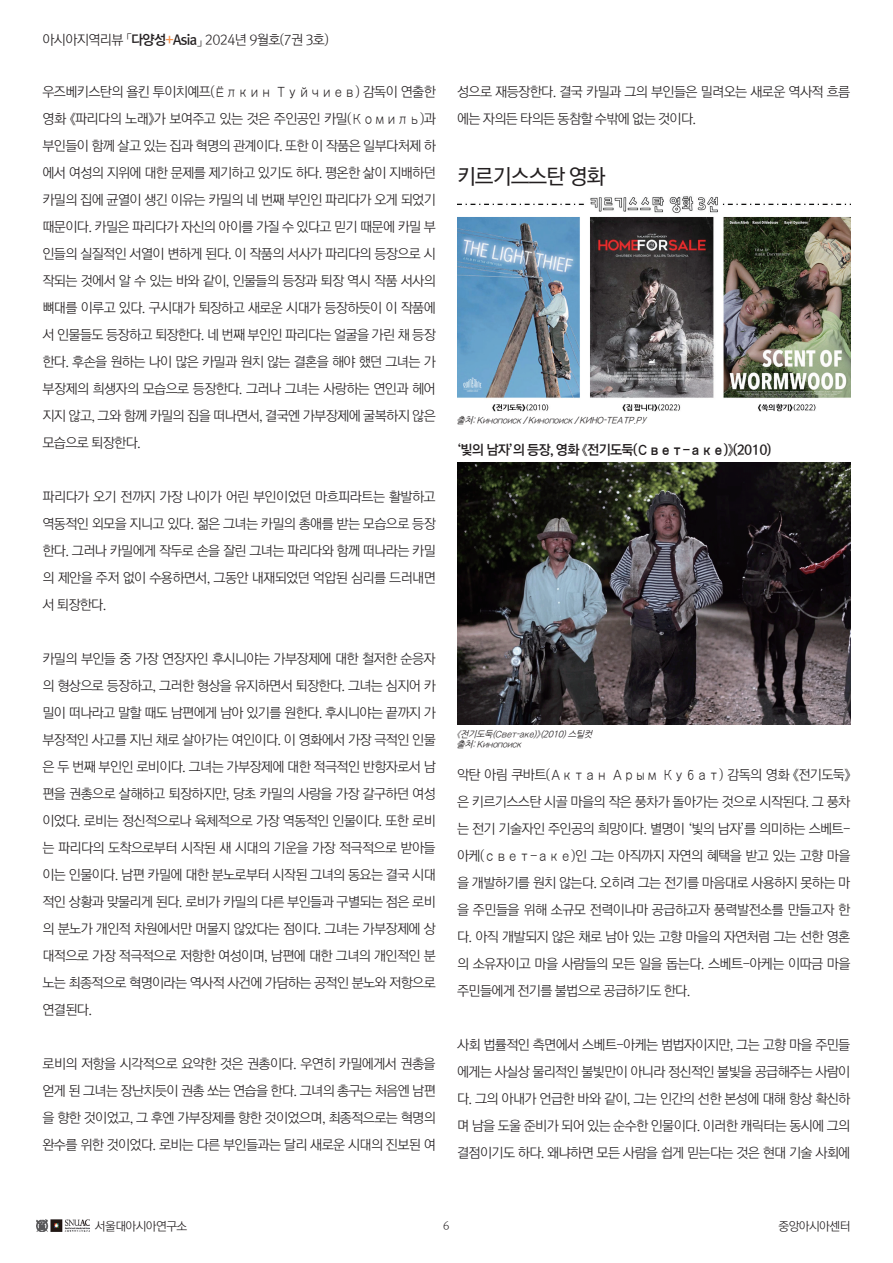
<style>
.page{position:relative;width:893px;height:1263px;background:#fff}
.page>*{position:absolute;margin:0;border:0;box-sizing:border-box;transform-origin:0 0}
.t1{font:21px "Rix Go M";letter-spacing:-.05em;color:#231f20}
.t2{font:13.5px/27px "Rix Go L";letter-spacing:-.05em;color:#231f20;text-align:justify}
.t3{font:13.5px "Rix Go B";letter-spacing:-.05em;color:#231f20}
.t4{font:12px "Rix Go L";letter-spacing:-.05em;color:#231f20}
.t5{font:10.5px "Rix Go L";color:#231f20}
.t6{font:italic 9px/10.8px "Nanum Gothic";color:#231f20}
.s1{font-family:"Rix Go B"}
.s2{font-family:"Rix Go B";color:#f69450}
</style>
<div class="page">
<img style="left:37px;top:1220px;width:53px;height:12px">
<img style="left:457px;top:196px;width:393px;height:216px">
<img style="left:457px;top:462px;width:393px;height:262px">
<p class="t2" style="left:43px;top:26px;width:288px">아시아지역리뷰 「<span class="s1">다양성</span><span class="s2">+</span><span class="s1">Asia</span>」 2024년 9월호(7권 3호)</p>
<p class="t2" style="left:43px;top:78px;width:395px">우즈베키스탄의 욜킨 투이치예프(Ёлкин Туйчиев) 감독이 연출한 영화 《파리다의 노래》가 보여주고 있는 것은 주인공인 카밀(Комиль)과 부인들이 함께 살고 있는 집과 혁명의 관계이다. 또한 이 작품은 일부다처제 하 에서 여성의 지위에 대한 문제를 제기하고 있기도 하다. 평온한 삶이 지배하던 카밀의 집에 균열이 생긴 이유는 카밀의 네 번째 부인인 파리다가 오게 되었기 때문이다. 카밀은 파리다가 자신의 아이를 가질 수 있다고 믿기 때문에 카밀 부 인들의 실질적인 서열이 변하게 된다. 이 작품의 서사가 파리다의 등장으로 시 작되는 것에서 알 수 있는 바와 같이, 인물들의 등장과 퇴장 역시 작품 서사의 뼈대를 이루고 있다. 구시대가 퇴장하고 새로운 시대가 등장하듯이 이 작품에 서 인물들도 등장하고 퇴장한다. 네 번째 부인인 파리다는 얼굴을 가린 채 등장 한다. 후손을 원하는 나이 많은 카밀과 원치 않는 결혼을 해야 했던 그녀는 가 부장제의 희생자의 모습으로 등장한다. 그러나 그녀는 사랑하는 연인과 헤어 지지 않고, 그와 함께 카밀의 집을 떠나면서, 결국엔 가부장제에 굴복하지 않은 모습으로 퇴장한다.</p>
<p class="t2" style="left:43px;top:483px;width:395px">파리다가 오기 전까지 가장 나이가 어린 부인이었던 마흐피라트는 활발하고 역동적인 외모을 지니고 있다. 젊은 그녀는 카밀의 총애를 받는 모습으로 등장 한다. 그러나 카밀에게 작두로 손을 잘린 그녀는 파리다와 함께 떠나라는 카밀 의 제안을 주저 없이 수용하면서, 그동안 내재되었던 억압된 심리를 드러내면 서 퇴장한다.</p>
<p class="t2" style="left:43px;top:645px;width:395px">카밀의 부인들 중 가장 연장자인 후시니야는 가부장제에 대한 철저한 순응자 의 형상으로 등장하고, 그러한 형상을 유지하면서 퇴장한다. 그녀는 심지어 카 밀이 떠나라고 말할 때도 남편에게 남아 있기를 원한다. 후시니야는 끝까지 가 부장적인 사고를 지닌 채로 살아가는 여인이다. 이 영화에서 가장 극적인 인물 은 두 번째 부인인 로비이다. 그녀는 가부장제에 대한 적극적인 반항자로서 남 편을 권총으로 살해하고 퇴장하지만, 당초 카밀의 사랑을 가장 갈구하던 여성 이었다. 로비는 정신적으로나 육체적으로 가장 역동적인 인물이다. 또한 로비 는 파리다의 도착으로부터 시작된 새 시대의 기운을 가장 적극적으로 받아들 이는 인물이다. 남편 카밀에 대한 분노로부터 시작된 그녀의 동요는 결국 시대 적인 상황과 맞물리게 된다. 로비가 카밀의 다른 부인들과 구별되는 점은 로비 의 분노가 개인적 차원에서만 머물지 않았다는 점이다. 그녀는 가부장제에 상 대적으로 가장 적극적으로 저항한 여성이며, 남편에 대한 그녀의 개인적인 분 노는 최종적으로 혁명이라는 역사적 사건에 가담하는 공적인 분노와 저항으로 연결된다.</p>
<p class="t2" style="left:43px;top:1050px;width:395px">로비의 저항을 시각적으로 요약한 것은 권총이다. 우연히 카밀에게서 권총을 얻게 된 그녀는 장난치듯이 권총 쏘는 연습을 한다. 그녀의 총구는 처음엔 남편 을 향한 것이었고, 그 후엔 가부장제를 향한 것이었으며, 최종적으로는 혁명의 완수를 위한 것이었다. 로비는 다른 부인들과는 달리 새로운 시대의 진보된 여</p>
<p class="t2" style="left:457px;top:78px;width:395px">성으로 재등장한다. 결국 카밀과 그의 부인들은 밀려오는 새로운 역사적 흐름 에는 자의든 타의든 동참할 수밖에 없는 것이다.</p>
<h1 class="t1" style="left:457px;top:162px;width:150px">키르기스스탄 영화</h1>
<p class="t6" style="left:456px;top:414px;width:194px">출처:Кинопоиск/Кинопоиск/КИНО-ТЕАТР.РУ</p>
<p class="t3" style="left:457px;top:441px;width:316px">‘빛의 남자’의 등장, 영화 《전기도둑(Свет-аке)》(2010)</p>
<p class="t6" style="left:456px;top:728px;width:140px">《전기도둑(Свет-аке)》(2010)스틸컷 출처:Кинопоиск</p>
<p class="t2" style="left:457px;top:760px;width:395px">악탄 아림 쿠바트(Актан Арым Кубат) 감독의 영화 《전기도둑》은 키르기스스탄 시골 마을의 작은 풍차가 돌아가는 것으로 시작된다. 그 풍차 는 전기 기술자인 주인공의 희망이다. 별명이 ‘빛의 남자’를 의미하는 스베트-아케(свет-аке)인 그는 아직까지 자연의 혜택을 받고 있는 고향 마을 을 개발하기를 원치 않는다. 오히려 그는 전기를 마음대로 사용하지 못하는 마 을 주민들을 위해 소규모 전력이나마 공급하고자 풍력발전소를 만들고자 한 다. 아직 개발되지 않은 채로 남아 있는 고향 마을의 자연처럼 그는 선한 영혼 의 소유자이고 마을 사람들의 모든 일을 돕는다. 스베트-아케는 이따금 마을 주민들에게 전기를 불법으로 공급하기도 한다.</p>
<p class="t2" style="left:457px;top:1030px;width:395px">사회 법률적인 측면에서 스베트-아케는 범법자이지만, 그는 고향 마을 주민들 에게는 사실상 물리적인 불빛만이 아니라 정신적인 불빛을 공급해주는 사람이 다. 그의 아내가 언급한 바와 같이, 그는 인간의 선한 본성에 대해 항상 확신하 며 남을 도울 준비가 되어 있는 순수한 인물이다. 이러한 캐릭터는 동시에 그의 결점이기도 하다. 왜냐하면 모든 사람을 쉽게 믿는다는 것은 현대 기술 사회에</p>
<p class="t4" style="left:95px;top:1218px;width:94px">서울대아시아연구소</p>
<p class="t4" style="left:778px;top:1218px;width:73px">중앙아시아센터</p>
<p class="t5" style="left:443px;top:1218px;width:8px">6</p>
</div>
